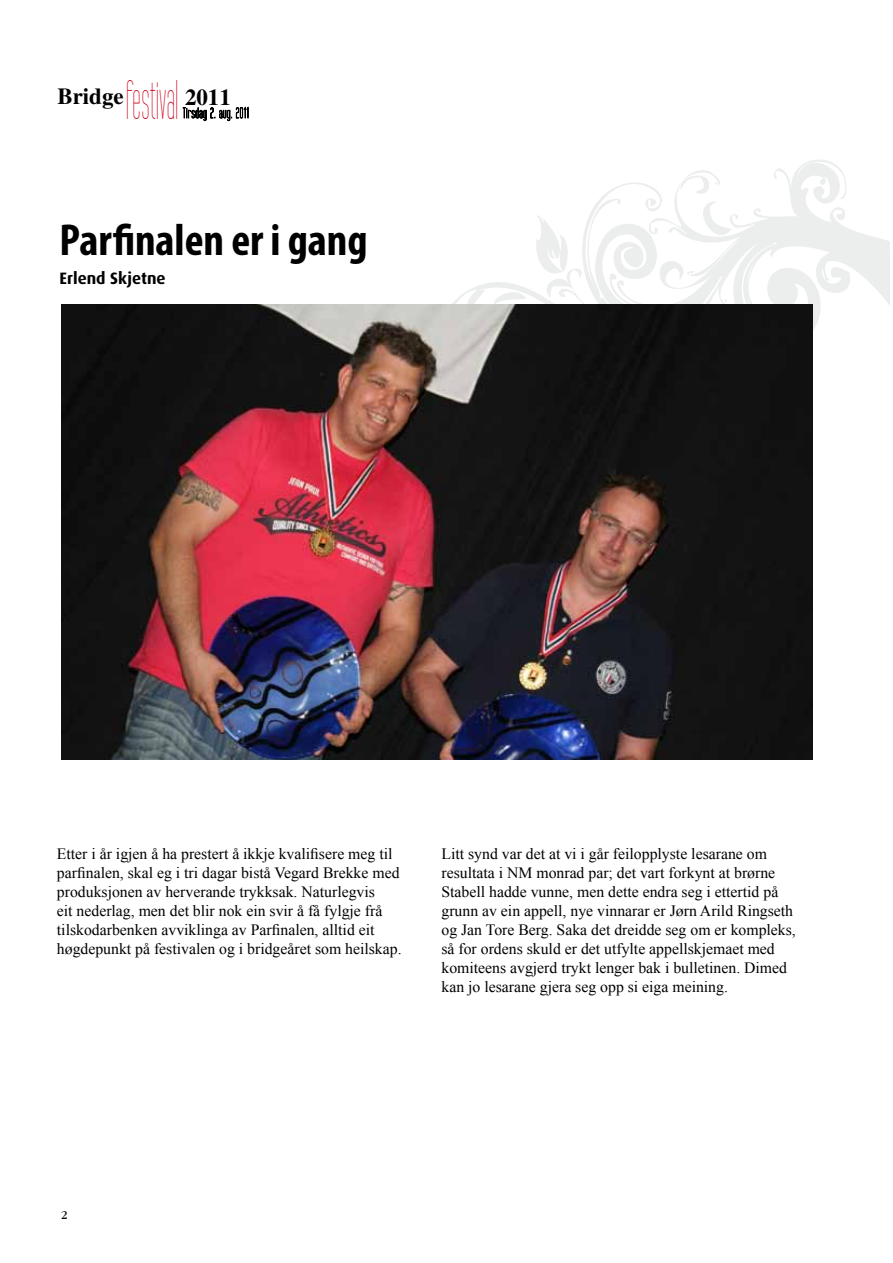
<style>
.page{position:relative;width:893px;height:1263px;background:#fff}
.page>*{position:absolute;margin:0;border:0;box-sizing:border-box;transform-origin:0 0}
.t1{font:56.7px "Tall Films";color:#cf051d;scale:.68 1}
.t2{font:700 condensed 45px "Myriad Pro";color:#000}
.t3{font:700 22.95px "Times";color:#000}
.t4{font:700 16.5px "Dax";color:#000}
.t5{font:15.75px/18.9px "Times New Roman";color:#000}
.t6{font:12px "Garamond IT Cby BT";color:#000}
</style>
<div class="page">
<svg style="left:452px;top:160px;width:438px;height:255px"></svg>
<svg style="left:183px;top:107px;width:65px;height:14px"></svg>
<img style="left:61px;top:304px;width:751px;height:455px">
<h3 class="t3" style="left:57px;top:82px;width:68px">Bridge</h3>
<h1 class="t1" style="left:126px;top:73px;width:79px">festival</h1>
<h3 class="t3" style="left:185px;top:84px;width:47px">2011</h3>
<h2 class="t2" style="left:60px;top:215px;width:310px">Parfinalen er i gang</h2>
<p class="t4" style="left:60px;top:269px;width:108px">Erlend Skjetne</p>
<p class="t5" style="left:57px;top:844px;width:346px">Etter i år igjen å ha prestert å ikkje kvalifisere meg til parfinalen, skal eg i tri dagar bistå Vegard Brekke med produksjonen av herverande trykksak. Naturlegvis<br>eit nederlag, men det blir nok ein svir å få fylgje frå tilskodarbenken avviklinga av Parfinalen, alltid eit høgdepunkt på festivalen og i bridgeåret som heilskap.</p>
<p class="t5" style="left:441px;top:844px;width:356px">Litt synd var det at vi i går feilopplyste lesarane om resultata i NM monrad par; det vart forkynt at brørne Stabell hadde vunne, men dette endra seg i ettertid på grunn av ein appell, nye vinnarar er Jørn Arild Ringseth og Jan Tore Berg. Saka det dreidde seg om er kompleks, så for ordens skuld er det utfylte appellskjemaet med komiteens avgjerd trykt lenger bak i bulletinen. Dimed kan jo lesarane gjera seg opp si eiga meining.</p>
<p class="t6" style="left:61px;top:1208px;width:8px">2</p>
</div>
